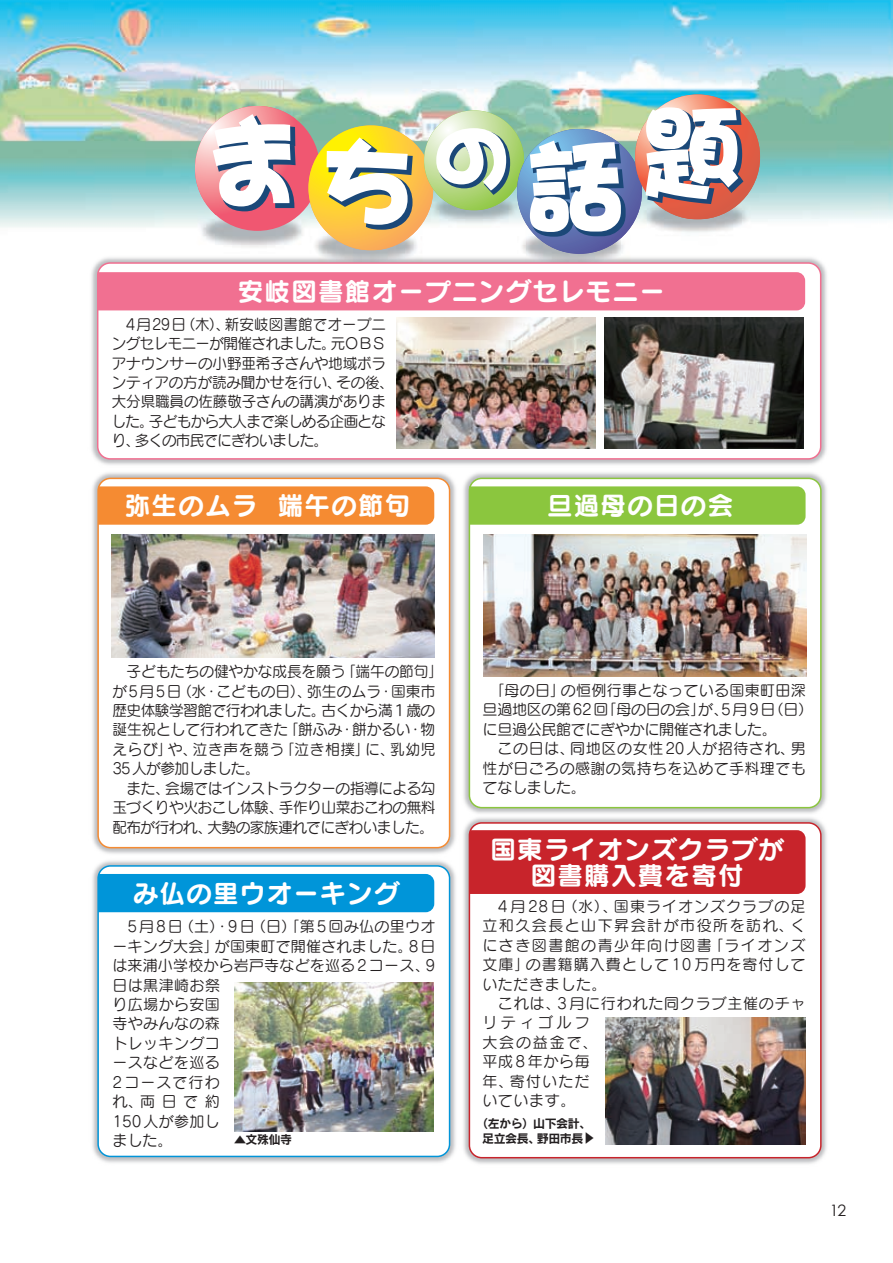
<style>
.page{position:relative;width:893px;height:1263px;background:#fff}
.page>*{position:absolute;margin:0;border:0;box-sizing:border-box;transform-origin:0 0}
.t1{font:108px "DFP Brush SQCID W12";color:#fff}
.t2{font:25.5px/25.5px "Seurat CID B";letter-spacing:.05em;color:#fff;text-align:center}
.t3{font:15.75px "Century Gothic";color:#231f20}
.t4{font:15px/19.5px "Seurat CID M";letter-spacing:.015em;color:#231f20}
.t5{font:15px/19.4px "Seurat CID M";letter-spacing:-.035em;color:#231f20}
.t6{font:15px/19.4px "Seurat CID M";letter-spacing:.07em;color:#231f20}
.t7{font:15px/19.4px "Seurat CID M";letter-spacing:-.015em;color:#231f20}
.t8{font:12px/14.2px "Rodin CID B";letter-spacing:-.04em;color:#231f20;text-align:center}
</style>
<div class="page">
<img style="left:0;top:0;width:893px;height:227px">
<img style="left:40px;top:205px;width:838px;height:216px">
<img style="left:91px;top:421px;width:321px;height:387px">
<div style="left:98px;top:263px;width:723px;height:196px;background:#fff;border-radius:12px"></div>
<div style="left:97px;top:262px;width:724px;height:198px;border:2px solid #f17091;border-radius:12px"></div>
<div style="left:98px;top:478px;width:352px;height:370px;background:#fff;border-radius:12px"></div>
<img style="left:92px;top:808px;width:320px;height:355px">
<div style="left:98px;top:866px;width:352px;height:290px;background:#fff;border-radius:12px"></div>
<img style="left:412px;top:421px;width:415px;height:344px">
<div style="left:469px;top:478px;width:352px;height:330px;background:#fff;border-radius:12px"></div>
<img style="left:412px;top:765px;width:415px;height:399px">
<div style="left:469px;top:823px;width:352px;height:335px;background:#fff;border-radius:12px"></div>
<div style="left:469px;top:822px;width:353px;height:336px;border:2px solid #c8242b;border-radius:12px"></div>
<img style="left:396px;top:318px;width:200px;height:130px">
<img style="left:605px;top:318px;width:199px;height:130px">
<img style="left:112px;top:534px;width:323px;height:123px">
<img style="left:483px;top:534px;width:323px;height:142px">
<img style="left:234px;top:982px;width:200px;height:149px">
<img style="left:605px;top:1017px;width:201px;height:127px">
<div style="left:469px;top:830px;width:336px;height:64px;background:#c8242b"></div>
<div style="left:98px;top:272px;width:707px;height:38px;background:#f17091"></div>
<div style="left:469px;top:486px;width:336px;height:39px;background:#8bc63e"></div>
<div style="left:98px;top:486px;width:336px;height:39px;background:#f58b32"></div>
<div style="left:98px;top:874px;width:336px;height:38px;background:#0095d9"></div>
<svg style="left:195px;top:106px;width:125px;height:125px;background:#f27889"></svg>
<svg style="left:213px;top:113px;width:84px;height:100px;background:#c67c8e"></svg>
<svg style="left:308px;top:125px;width:125px;height:125px;background:#fbc63b"></svg>
<svg style="left:327px;top:137px;width:87px;height:94px;background:#d4bb39"></svg>
<svg style="left:424px;top:110px;width:100px;height:100px;background:#bddc91"></svg>
<svg style="left:437px;top:129px;width:74px;height:67px;background:#a4c394"></svg>
<svg style="left:517px;top:129px;width:125px;height:125px;background:#627ab7"></svg>
<svg style="left:530px;top:140px;width:97px;height:98px;background:#557cb0"></svg>
<svg style="left:635px;top:94px;width:125px;height:125px;background:#e6765e"></svg>
<svg style="left:646px;top:108px;width:99px;height:98px;background:#b3716b"></svg>
<h1 class="t1" style="left:201px;top:114px;width:544px">まち<sup>の</sup><sub>話</sub><sup>題</sup></h1>
<h2 class="t2" style="left:238px;top:278px;width:429px">安岐図書館オープニングセレモニー</h2>
<p class="t7" style="left:112px;top:314px;width:283px">　4月29日（木）、新安岐図書館でオープニングセレモニーが開催されました。元ＯＢＳアナウンサーの小野亜希子さんや地域ボランティアの方が読み聞かせを行い、その後、大分県職員の佐藤敬子さんの講演がありました。子どもから大人まで楽しめる企画となり、多くの市民でにぎわいました。</p>
<h2 class="t2" style="left:125px;top:492px;width:287px">弥生のムラ 端午の節句</h2>
<h2 class="t2" style="left:547px;top:492px;width:188px">旦過母の日の会</h2>
<p class="t5" style="left:112px;top:661px;width:332px">　子どもたちの健やかな成長を願う「端午の節句」が5月5日（水・こどもの日）、弥生のムラ・国東市歴史体験学習館で行われました。古くから満１歳の誕生祝として行われてきた「餅ふみ・餅かるい・物えらび」や、泣き声を競う「泣き相撲」に、乳幼児<br>35人が参加しました。<br>　また、会場ではインストラクターの指導による勾玉づくりや火おこし体験、手作り山菜おこわの無料配布が行われ、大勢の家族連れでにぎわいました。</p>
<h2 class="t2" style="left:133px;top:879px;width:268px">み仏の里ウオーキング</h2>
<p class="t4" style="left:112px;top:916px;width:325px">　5月8日（土）・9日（日）「第5回み仏の里ウオーキング大会」が国東町で開催されました。8日は来浦小学校から岩戸寺などを巡る2コース、9日は黒津崎お祭<br>り広場から安国<br>寺やみんなの森<br>トレッキングコ<br>ースなどを巡る<br>2コースで行わ<br>れ、両日で約<br>150人が参加し<br>ました。</p>
<p class="t8" style="left:234px;top:1132px;width:60px">▲文殊仙寺</p>
<p class="t4" style="left:483px;top:680px;width:332px">　「母の日」の恒例行事となっている国東町田深旦過地区の第62回「母の日の会」が、5月9日（日）に旦過公民館でにぎやかに開催されました。<br>　この日は、同地区の女性20人が招待され、男性が日ごろの感謝の気持ちを込めて手料理でもてなしました。</p>
<h2 class="t2" style="left:490px;top:835px;width:295px">国東ライオンズクラブが図書購入費を寄付</h2>
<p class="t6" style="left:482px;top:896px;width:325px">　4月28日（水）、国東ライオンズクラブの足立和久会長と山下昇会計が市役所を訪れ、くにさき図書館の青少年向け図書「ライオンズ文庫」の書籍購入費として10万円を寄付していただきました。<br>　これは、3 月に行われた同クラブ主催のチャリティゴルフ<br>大会の益金で、<br>平成 8 年から毎<br>年、寄付いただ<br>いています。</p>
<p class="t8" style="left:476px;top:1116px;width:117px">（左から）山下会計、足立会長、野田市長</p>
<p class="t8" style="left:597px;top:1132px;width:13px;rotate:90deg">▲</p>
<p class="t3" style="left:830px;top:1201px;width:17px">12</p>
</div>
